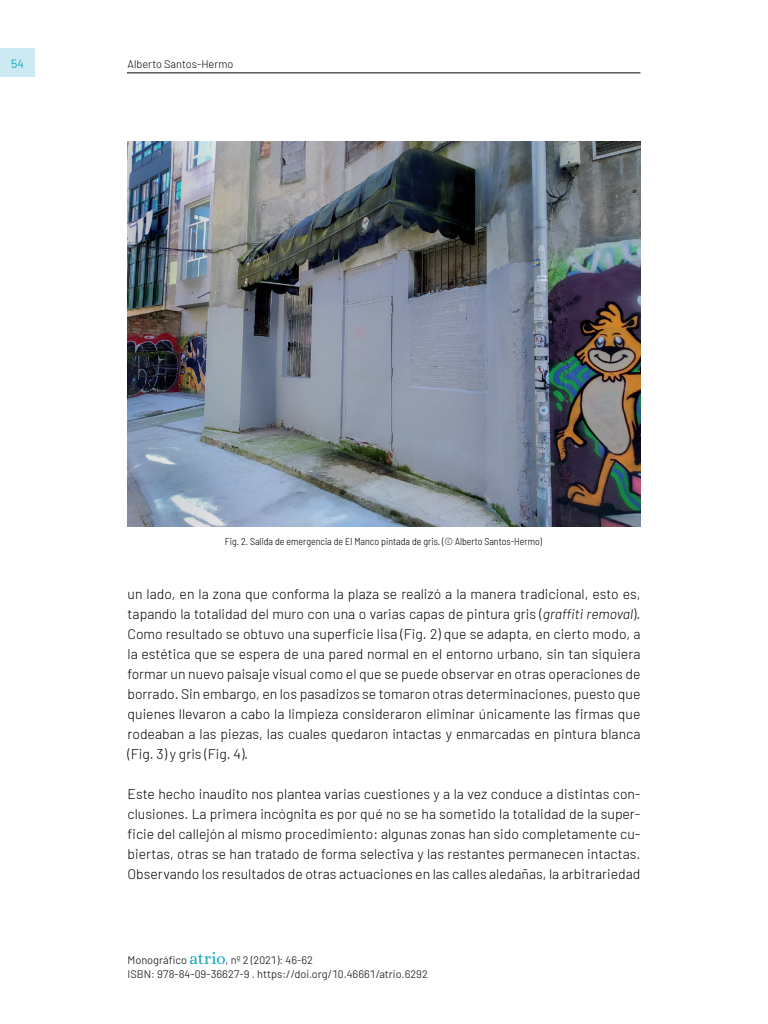
<style>
.page{position:relative;width:768px;height:1024px;background:#fff}
.page>*{position:absolute;margin:0;border:0;box-sizing:border-box;transform-origin:0 0}
._00_bsc_prim{font:300 14px/20px "Barlow";color:#000;text-align:justify}
._00_bsc{font:300 14px/20px "Barlow";color:#000;text-align:justify}
.t1{font:12px "Barlow";color:#15a7bd}
.t2{font:11px/14px "Barlow";color:#2e3133}
.t3{font:300 11px "Barlow";color:#000}
._90_pie_de_foto{font:300 semi-condensed 10px "Barlow";color:#000}
.s1{font-style:italic}
.s2{font-family:"Alice";font-size:17px;color:#15a7bd}
</style>
<div class="page">
<div style="left:0;top:48px;width:35px;height:28px;background:#cceaf2"></div>
<hr style="left:127px;top:73px;width:513px;height:1px;background:#000">
<img style="left:128px;top:142px;width:512px;height:384px">
<p class="t1" style="left:11px;top:55px;width:14px">54</p>
<p class="t3" style="left:128px;top:56px;width:107px">Alberto Santos-Hermo</p>
<p class="_90_pie_de_foto" style="left:225px;top:534px;width:319px">Fig. 2. Salida de emergencia de El Manco pintada de gris. (© Alberto Santos-Hermo)</p>
<p class="_00_bsc_prim" style="left:128px;top:583px;width:514px">un lado, en la zona que conforma la plaza se realizó a la manera tradicional, esto es, tapando la totalidad del muro con una o varias capas de pintura gris (<span class="s1">graffiti removal</span>).<br>Como resultado se obtuvo una superficie lisa (Fig. 2) que se adapta, en cierto modo, a la estética que se espera de una pared normal en el entorno urbano, sin tan siquiera formar un nuevo paisaje visual como el que se puede observar en otras operaciones de borrado. Sin embargo, en los pasadizos se tomaron otras determinaciones, puesto que quienes llevaron a cabo la limpieza consideraron eliminar únicamente las firmas que rodeaban a las piezas, las cuales quedaron intactas y enmarcadas en pintura blanca (Fig. 3) y gris (Fig. 4).</p>
<p class="_00_bsc" style="left:128px;top:783px;width:514px">Este hecho inaudito nos plantea varias cuestiones y a la vez conduce a distintas con&shy;clusiones. La primera incógnita es por qué no se ha sometido la totalidad de la super&shy;ficie del callejón al mismo procedimiento: algunas zonas han sido completamente cu&shy;biertas, otras se han tratado de forma selectiva y las restantes permanecen intactas.<br>Observando los resultados de otras actuaciones en las calles aledañas, la arbitrariedad</p>
<p class="t2" style="left:128px;top:952px;width:302px">Monográfico <span class="s2">atrio</span>, nº 2 (2021): 46-62<br>ISBN: 978-84-09-36627-9 . https://doi.org/10.46661/atrio.6292</p>
</div>
